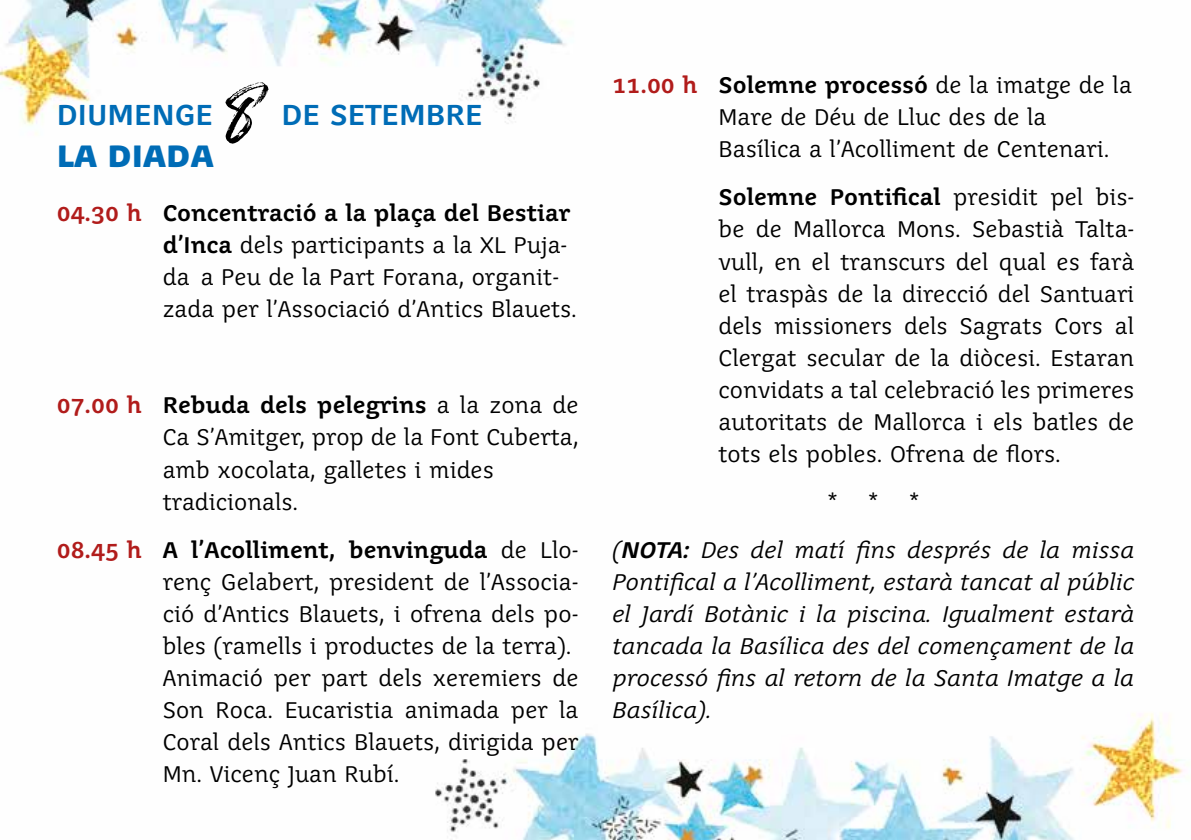
<style>
.page{position:relative;width:1191px;height:840px;background:#fff}
.page>*{position:absolute;margin:0;border:0;box-sizing:border-box;transform-origin:0 0}
.t1{font:154px "The Caldwellscript";color:#000}
.t2{font:500 30px "Juvenis";color:#006cb6}
.t3{font:700 28px "Juvenis";color:#006cb6}
.t4{font:22px/32px "Juvenis";color:#000}
.t5{font:italic 22px/32px "Juvenis";color:#000}
.s1{font-weight:700;color:#b11c1b}
.s2{font-weight:700}
.s3{font-style:normal}
</style>
<div class="page">
<img style="left:0;top:0;width:1183px;height:839px">
<h1 class="t1" style="left:223px;top:11px;width:50px">8</h1>
<p class="t3" style="left:57px;top:97px;width:158px">DIUMENGE</p>
<p class="t3" style="left:281px;top:97px;width:203px">DE SETEMBRE</p>
<h2 class="t2" style="left:57px;top:136px;width:158px">LA DIADA</h2>
<p class="t4" style="left:163px;top:197px;width:416px;text-indent:-106px"><span class="s1">04.30 h</span> <span class="s2">Concentració a la plaça del Bestiar d’Inca</span> dels participants a la XL Puja&shy;da a Peu de la Part Forana, organit&shy;zada per l’Associació d’Antics Blauets.</p>
<p class="t4" style="left:163px;top:389px;width:417px;text-indent:-106px"><span class="s1">07.00 h</span> <span class="s2">Rebuda dels pelegrins</span> a la zona de<br>Ca S’Amitger, prop de la Font Cuberta, amb xocolata, galletes i mides tradicionals.</p>
<p class="t4" style="left:163px;top:533px;width:417px;text-indent:-106px"><span class="s1">08.45 h</span> <span class="s2">A l’Acolliment, benvinguda</span> de Llo&shy;renç Gelabert, president de l’Associa&shy;ció d’Antics Blauets, i ofrena dels po&shy;bles (ramells i productes de la terra).<br>Animació per part dels xeremiers de Son Roca. Eucaristia animada per la Coral dels Antics Blauets, dirigida per Mn. Vicenç Juan Rubí.</p>
<p class="t4" style="left:718px;top:69px;width:415px;text-indent:-106px"><span class="s1">11.00 h</span> <span class="s2">Solemne processó</span> de la imatge de la<br>Mare de Déu de Lluc des de la<br>Basílica a l’Acolliment de Centenari.</p>
<p class="t4" style="left:718px;top:181px;width:417px;text-align:justify"><span class="s2">Solemne Pontifical</span> presidit pel bis&shy;be de Mallorca Mons. Sebastià Talta&shy;vull, en el transcurs del qual es farà el traspàs de la direcció del Santuari dels missioners dels Sagrats Cors al Clergat secular de la diòcesi. Estaran convidats a tal celebració les primeres autoritats de Mallorca i els batles de tots els pobles. Ofrena de flors.</p>
<p class="t4" style="left:827px;top:486px;width:53px">* *</p>
<p class="t5" style="left:612px;top:477px;width:523px;line-height:48px;text-indent:296px"><span class="s3">*<br></span>(<span class="s2">NOTA:</span> Des del matí fins després de la missa</p>
<p class="t5" style="left:612px;top:565px;width:523px;text-align:justify">Pontifical a l’Acolliment, estarà tancat al públic el Jardí Botànic i la piscina. Igualment estarà tancada la Basílica des del començament de la processó fins al retorn de la Santa Imatge a la Basílica).</p>
</div>
